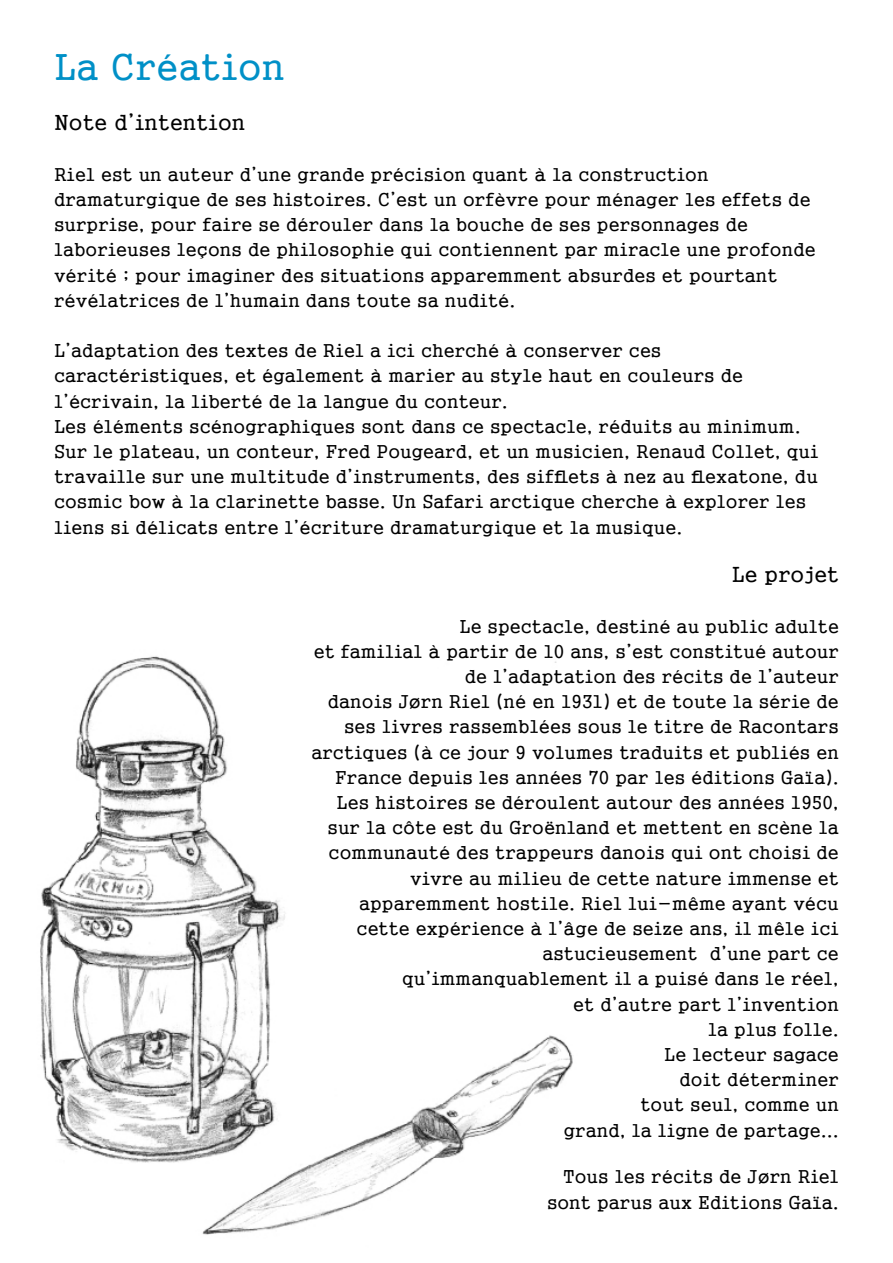
<style>
.page{position:relative;width:893px;height:1263px;background:#fff}
.page>*{position:absolute;margin:0;border:0;box-sizing:border-box;transform-origin:0 0}
.t1{font:36px "Gungsuh";color:#0090c7}
.t2{font:21px "Gungsuh";color:#000}
.t3{font:18px/25.2px "Gungsuh";color:#000}
</style>
<div class="page">
<img style="left:40px;top:656px;width:533px;height:579px">
<h1 class="t1" style="left:54px;top:49px;width:232px">La Création</h1>
<p class="t2" style="left:54px;top:112px;width:193px">Note d’intention</p>
<p class="t3" style="left:54px;top:162px;width:763px">Riel est un auteur d’une grande précision quant à la construction dramaturgique de ses histoires. C’est un orfèvre pour ménager les effets de surprise, pour faire se dérouler dans la bouche de ses personnages de laborieuses leçons de philosophie qui contiennent par miracle une profonde vérité ; pour imaginer des situations apparemment absurdes et pourtant révélatrices de l’humain dans toute sa nudité.</p>
<p class="t3" style="left:54px;top:338px;width:766px">L’adaptation des textes de Riel a ici cherché à conserver ces caractéristiques, et également à marier au style haut en couleurs de l’écrivain, la liberté de la langue du conteur.<br>Les éléments scénographiques sont dans ce spectacle, réduits au minimum.<br>Sur le plateau, un conteur, Fred Pougeard, et un musicien, Renaud Collet, qui travaille sur une multitude d’instruments, des sifflets à nez au flexatone, du cosmic bow à la clarinette basse. Un Safari arctique cherche à explorer les liens si délicats entre l’écriture dramaturgique et la musique.</p>
<p class="t2" style="left:732px;top:564px;width:109px">Le projet</p>
<p class="t3" style="left:311px;top:614px;width:529px;text-align:right">Le spectacle, destiné au public adulte<br>et familial à partir de 10 ans, s’est constitué autour de l’adaptation des récits de l’auteur<br>danois Jørn Riel (né en 1931) et de toute la série de ses livres rassemblées sous le titre de Racontars arctiques (à ce jour 9 volumes traduits et publiés en France depuis les années 70 par les éditions Gaïa).<br>Les histoires se déroulent autour des années 1950, sur la côte est du Groënland et mettent en scène la communauté des trappeurs danois qui ont choisi de vivre au milieu de cette nature immense et apparemment hostile. Riel lui-même ayant vécu cette expérience à l’âge de seize ans, il mêle ici astucieusement d’une part ce<br>qu’immanquablement il a puisé dans le réel,<br>et d’autre part l’invention<br>la plus folle.<br>Le lecteur sagace<br>doit déterminer<br>tout seul, comme un<br>grand, la ligne de partage...</p>
<p class="t3" style="left:547px;top:1164px;width:293px;text-align:right">Tous les récits de Jørn Riel sont parus aux Editions Gaïa.</p>
</div>
